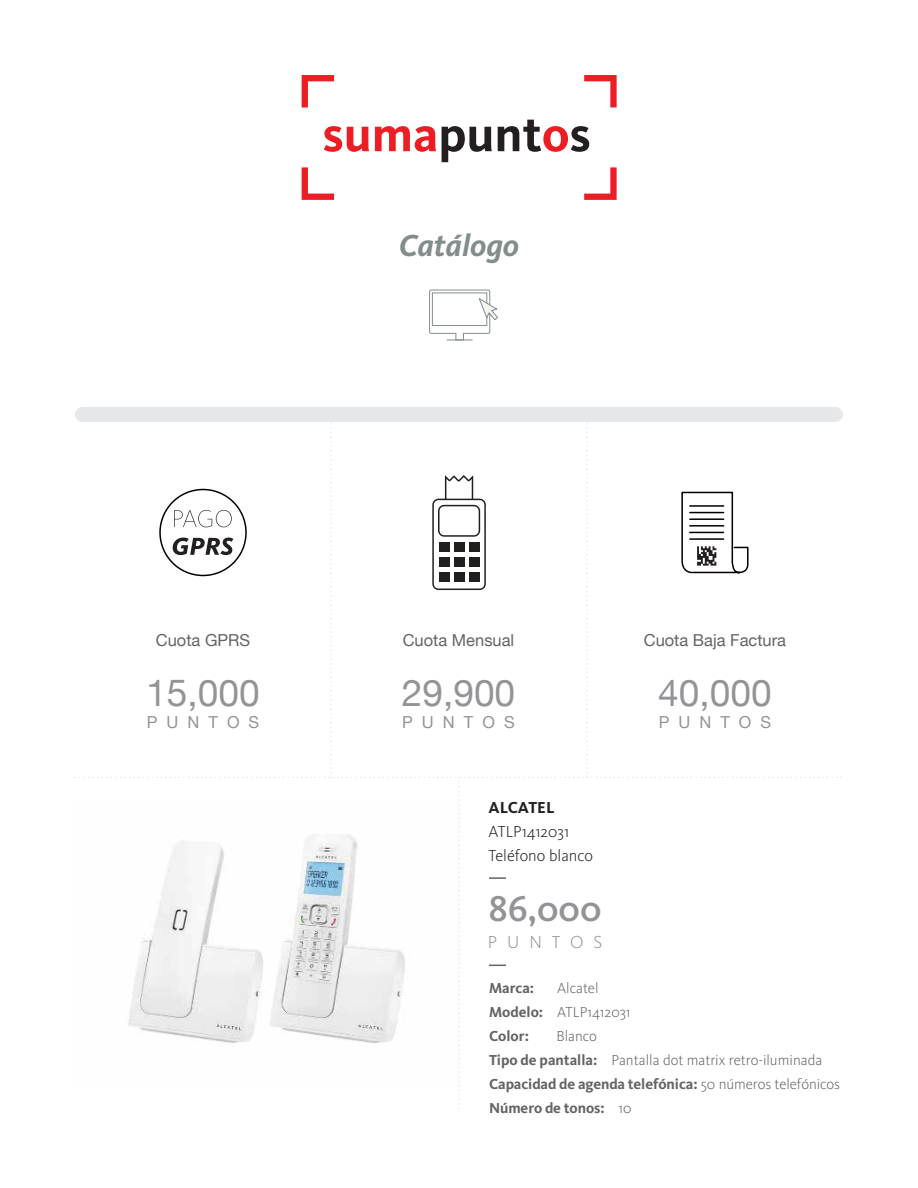
<style>
.page{position:relative;width:918px;height:1188px;background:#fff}
.page>*{position:absolute;margin:0;border:0;box-sizing:border-box;transform-origin:0 0}
.t1{font:37.2px "Helvetica Neue";color:#929497}
.t2{font:500 37.2px "Kievit OT";color:#929497}
.t3{font:italic 700 31.5px "Kievit OT";color:#848d8c}
.t4{font:300 18px "Kievit OT";letter-spacing:.55em;color:#929497}
.t5{font:16.5px "Helvetica Neue";color:#636466}
.t6{font:300 16.5px/24px "Kievit OT";color:#231f20}
.t7{font:16.5px "Helvetica Neue";letter-spacing:.55em;color:#929497}
.t8{font:700 16.5px "Kievit OT";color:#231f20}
.t9{font:300 15px/24px "Kievit OT";color:#636466}
.t10{font:700 15px "Kievit OT";color:#636466}
.s1{font-weight:700}
</style>
<div class="page">
<svg style="left:302px;top:75px;width:32px;height:32px"></svg>
<svg style="left:584px;top:75px;width:33px;height:32px"></svg>
<svg style="left:302px;top:167px;width:32px;height:33px"></svg>
<svg style="left:584px;top:167px;width:33px;height:33px"></svg>
<svg style="left:324px;top:126px;width:45px;height:26px"></svg>
<svg style="left:375px;top:126px;width:61px;height:26px"></svg>
<svg style="left:442px;top:126px;width:50px;height:36px"></svg>
<svg style="left:498px;top:120px;width:91px;height:32px"></svg>
<svg style="left:429px;top:289px;width:69px;height:52px"></svg>
<div style="left:75px;top:407px;width:768px;height:15px;background:#e6e7e8;border-radius:8px"></div>
<svg style="left:75px;top:423px;width:767px;height:686px"></svg>
<h2 class="t3" style="left:399px;top:226px;width:122px">Catálogo</h2>
<p class="t5" style="left:156px;top:629px;width:96px">Cuota GPRS</p>
<p class="t5" style="left:403px;top:629px;width:113px">Cuota Mensual</p>
<p class="t5" style="left:644px;top:629px;width:144px">Cuota Baja Factura</p>
<h1 class="t1" style="left:146px;top:666px;width:115px">15,000</h1>
<h1 class="t1" style="left:402px;top:666px;width:115px">29,900</h1>
<h1 class="t1" style="left:658px;top:666px;width:115px">40,000</h1>
<p class="t7" style="left:147px;top:710px;width:114px">PUNTOS</p>
<p class="t7" style="left:402px;top:710px;width:114px">PUNTOS</p>
<p class="t7" style="left:659px;top:710px;width:114px">PUNTOS</p>
<p class="t8" style="left:488px;top:798px;width:68px">ALCATEL</p>
<p class="t6" style="left:488px;top:820px;width:106px">ATLP1412031<br>Teléfono blanco</p>
<h1 class="t2" style="left:489px;top:886px;width:114px">86,000</h1>
<p class="t4" style="left:488px;top:932px;width:116px">PUNTOS</p>
<p class="t9" style="left:489px;top:976px;width:143px;text-indent:68px">Alcatel<br><span class="s1">Modelo:</span> ATLP1412031<br><span class="s1">Color:</span></p>
<p class="t10" style="left:489px;top:979px;width:47px">Marca:</p>
<p class="t9" style="left:489px;top:1024px;width:353px;text-indent:67px">Blanco<br><span class="s1">Tipo de pantalla:</span> Pantalla dot matrix retro-iluminada <span class="s1">Capacidad de agenda telefónica:</span> 50 números telefónicos <span class="s1">Número de tonos:</span> 10</p>
</div>
